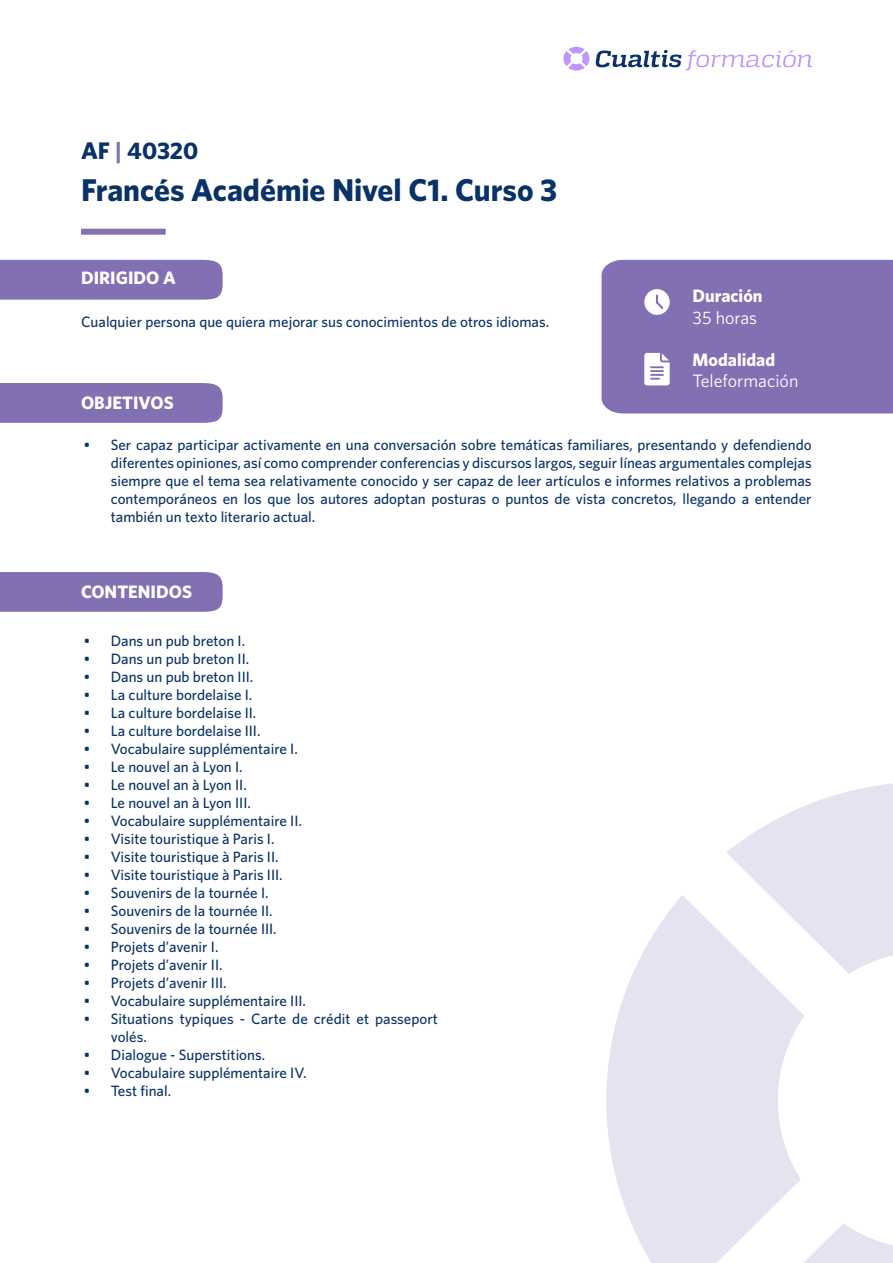
<style>
.page{position:relative;width:893px;height:1263px;background:#fff}
.page>*{position:absolute;margin:0;border:0;box-sizing:border-box;transform-origin:0 0}
.t1{font:700 31.5px "Whitney";color:#093266}
.t2{font:700 24px "Whitney";letter-spacing:-.005em;color:#093266}
.t3{font:700 18px "Whitney";color:#fff}
.t4{font:18px "Whitney";color:#fff}
.t5{font:500 15px/18px "Whitney";color:#093266;text-align:justify}
.s1{color:#8270b3}
</style>
<div class="page">
<svg style="left:726px;top:783px;width:167px;height:190px"></svg>
<svg style="left:804px;top:1223px;width:89px;height:40px"></svg>
<svg style="left:606px;top:895px;width:198px;height:368px;fill:#e6e2f0"></svg>
<div style="left:81px;top:229px;width:85px;height:6px;background:#8270b3"></div>
<div style="left:0;top:260px;width:223px;height:40px;background:#8270b3"></div>
<div style="left:0;top:383px;width:223px;height:40px;background:#8270b3"></div>
<div style="left:0;top:572px;width:223px;height:40px;background:#8270b3"></div>
<div style="left:602px;top:260px;width:291px;height:153px;background:#8270b3"></div>
<svg style="left:563px;top:47px;width:26px;height:24px"></svg>
<svg style="left:595px;top:50px;width:217px;height:20px"></svg>
<h2 class="t2" style="left:81px;top:136px;width:119px">AF <span class="s1">|</span> 40320</h2>
<h1 class="t1" style="left:81px;top:171px;width:478px">Francés Académie Nivel C1. Curso 3</h1>
<p class="t3" style="left:81px;top:267px;width:96px">DIRIGIDO A</p>
<p class="t5" style="left:81px;top:312px;width:470px">Cualquier persona que quiera mejorar sus conocimientos de otros idiomas.</p>
<p class="t3" style="left:81px;top:391px;width:94px">OBJETIVOS</p>
<p class="t3" style="left:693px;top:285px;width:71px">Duración</p>
<p class="t4" style="left:693px;top:307px;width:66px">35 horas</p>
<p class="t3" style="left:693px;top:349px;width:84px">Modalidad</p>
<p class="t4" style="left:693px;top:371px;width:107px">Teleformación</p>
<p class="t5" style="left:111px;top:435px;width:702px;text-indent:-27px">• Ser capaz participar activamente en una conversación sobre temáticas familiares, presentando y defendiendo diferentes opiniones, así como comprender conferencias y discursos largos, seguir líneas argumentales complejas siempre que el tema sea relativamente conocido y ser capaz de leer artículos e informes relativos a problemas contemporáneos en los que los autores adoptan posturas o puntos de vista concretos, llegando a entender también un texto literario actual.</p>
<p class="t3" style="left:81px;top:580px;width:112px">CONTENIDOS</p>
<p class="t5" style="left:84px;top:631px;width:163px">• Dans un pub breton I.</p>
<p class="t5" style="left:84px;top:649px;width:167px">• Dans un pub breton II.</p>
<p class="t5" style="left:84px;top:667px;width:171px">• Dans un pub breton III.</p>
<p class="t5" style="left:84px;top:685px;width:170px">• La culture bordelaise I.</p>
<p class="t5" style="left:84px;top:703px;width:174px">• La culture bordelaise II.</p>
<p class="t5" style="left:84px;top:721px;width:178px">• La culture bordelaise III.</p>
<p class="t5" style="left:84px;top:739px;width:215px">• Vocabulaire supplémentaire I.</p>
<p class="t5" style="left:84px;top:757px;width:160px">• Le nouvel an à Lyon I.</p>
<p class="t5" style="left:84px;top:775px;width:164px">• Le nouvel an à Lyon II.</p>
<p class="t5" style="left:84px;top:793px;width:168px">• Le nouvel an à Lyon III.</p>
<p class="t5" style="left:84px;top:811px;width:219px">• Vocabulaire supplémentaire II.</p>
<p class="t5" style="left:84px;top:829px;width:192px">• Visite touristique à Paris I.</p>
<p class="t5" style="left:84px;top:847px;width:196px">• Visite touristique à Paris II.</p>
<p class="t5" style="left:84px;top:865px;width:200px">• Visite touristique à Paris III.</p>
<p class="t5" style="left:84px;top:883px;width:186px">• Souvenirs de la tournée I.</p>
<p class="t5" style="left:84px;top:901px;width:190px">• Souvenirs de la tournée II.</p>
<p class="t5" style="left:84px;top:919px;width:194px">• Souvenirs de la tournée III.</p>
<p class="t5" style="left:84px;top:937px;width:136px">• Projets d’avenir I.</p>
<p class="t5" style="left:84px;top:955px;width:140px">• Projets d’avenir II.</p>
<p class="t5" style="left:84px;top:973px;width:144px">• Projets d’avenir III.</p>
<p class="t5" style="left:84px;top:991px;width:224px">• Vocabulaire supplémentaire III.</p>
<p class="t5" style="left:111px;top:1009px;width:329px;text-indent:-27px">• Situations typiques - Carte de crédit et passeport volés.</p>
<p class="t5" style="left:84px;top:1045px;width:183px">• Dialogue - Superstitions.</p>
<p class="t5" style="left:84px;top:1063px;width:224px">• Vocabulaire supplémentaire IV.</p>
<p class="t5" style="left:84px;top:1081px;width:89px">• Test final.</p>
</div>
